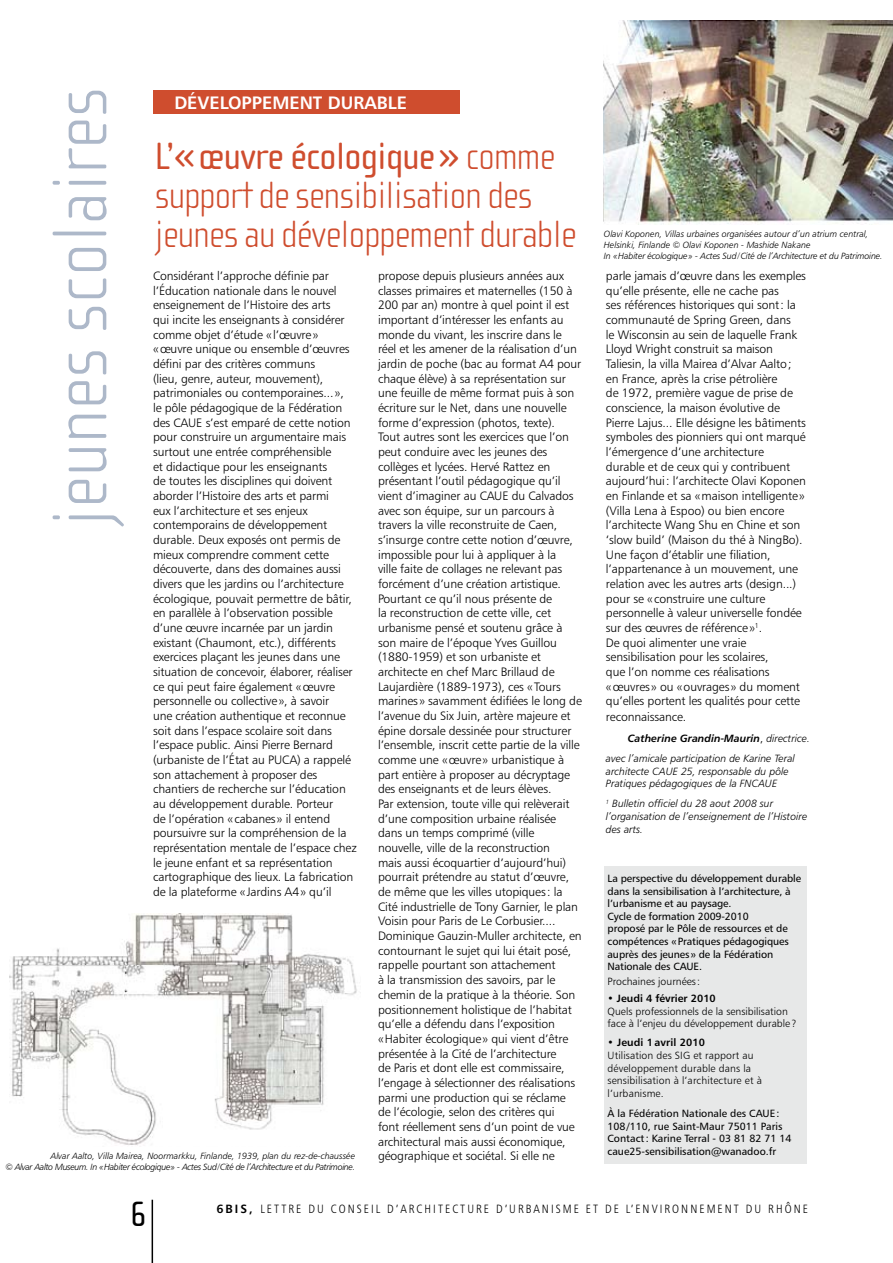
<style>
.page{position:relative;width:893px;height:1263px;background:#fff}
.page>*{position:absolute;margin:0;border:0;box-sizing:border-box;transform-origin:0 0}
.t1{font:100 79.5px "Cholla Sans";color:#adb8c9}
.t2{font:100 39px/39px "Cholla Sans";letter-spacing:-.02em;color:#cf4d2e}
.t3{font:36px "Cholla Sans";color:#000}
.t4{font:18px "Humanist 777 BT Bold B";color:#fff}
.t5{font:12.15px/14.7px "Humanist 777 BT Light B";letter-spacing:-.01em;color:#000}
.t6{font:12px "Humanist 777 BT Light Condensed B";letter-spacing:.17em;color:#000}
.t7{font:10.5px/12.6px "Humanist 777 BT Roman B";letter-spacing:-.01em;color:#000}
.t8{font:10.5px/12.6px "Humanist 777 BT Light B";letter-spacing:.01em;color:#000}
.t9{font:10.5px/12.6px "Humanist 777 BT Light Italic B";color:#000}
.t10{font:10.5px "Humanist 777 BT Bold Italic B";color:#000}
.t11{font:10.5px "Humanist 777 BT Bold B";color:#000}
.t12{font:9px/10.8px "Humanist 777 BT Light Italic B";color:#000}
.t13{font:9px/10.8px "Humanist 777 BT Light Italic B";letter-spacing:-.04em;color:#000;text-align:right}
.s1{font-weight:400}
.s2{font-family:"Humanist 777 BT Light B";font-size:11.25px}
.s3{font-family:"Humanist 777 BT Light Italic B"}
.s4{font-family:"Humanist 777 BT Bold B"}
</style>
<div class="page">
<hr style="left:152px;top:1200px;width:1px;height:63px;background:#000">
<div style="left:605px;top:866px;width:202px;height:298px;background:#e7e8e8"></div>
<div style="left:153px;top:90px;width:307px;height:24px;background:#cf4d2e"></div>
<img style="left:9px;top:914px;width:348px;height:231px">
<img style="left:603px;top:20px;width:290px;height:204px">
<h1 class="t1" style="left:36px;top:527px;width:441px;rotate:-90deg">jeunes scolaires</h1>
<h3 class="t4" style="left:174px;top:92px;width:234px">DÉVELOPPEMENT DURABLE</h3>
<h2 class="t2" style="left:155px;top:137px;width:423px"><span class="s1">L’« œuvre écologique »</span> comme support de sensibilisation des jeunes au développement durable</h2>
<p class="t5" style="left:153px;top:268px;width:205px">Considérant l’approche définie par l’Éducation nationale dans le nouvel enseignement de l’Histoire des arts<br>qui incite les enseignants à considérer comme objet d’étude «l’œuvre» «œuvre unique ou ensemble d’œuvres défini par des critères communs<br>(lieu, genre, auteur, mouvement), patrimoniales ou contemporaines...»,<br>le pôle pédagogique de la Fédération des CAUE s’est emparé de cette notion pour construire un argumentaire mais surtout une entrée compréhensible<br>et didactique pour les enseignants<br>de toutes les disciplines qui doivent aborder l’Histoire des arts et parmi<br>eux l’architecture et ses enjeux contemporains de développement durable. Deux exposés ont permis de mieux comprendre comment cette découverte, dans des domaines aussi divers que les jardins ou l’architecture écologique, pouvait permettre de bâtir, en parallèle à l’observation possible d’une œuvre incarnée par un jardin existant (Chaumont, etc.), différents exercices plaçant les jeunes dans une situation de concevoir, élaborer, réaliser ce qui peut faire également «œuvre personnelle ou collective», à savoir<br>une création authentique et reconnue soit dans l’espace scolaire soit dans l’espace public. Ainsi Pierre Bernard (urbaniste de l’État au PUCA) a rappelé son attachement à proposer des chantiers de recherche sur l’éducation au développement durable. Porteur<br>de l’opération «cabanes» il entend poursuivre sur la compréhension de la représentation mentale de l’espace chez le jeune enfant et sa représentation cartographique des lieux. La fabrication de la plateforme «Jardins A4» qu’il</p>
<p class="t5" style="left:378px;top:268px;width:205px">propose depuis plusieurs années aux classes primaires et maternelles (150 à 200 par an) montre à quel point il est important d’intéresser les enfants au monde du vivant, les inscrire dans le réel et les amener de la réalisation d’un jardin de poche (bac au format A4 pour chaque élève) à sa représentation sur une feuille de même format puis à son écriture sur le Net, dans une nouvelle forme d’expression (photos, texte).<br>Tout autres sont les exercices que l’on peut conduire avec les jeunes des collèges et lycées. Hervé Rattez en présentant l’outil pédagogique qu’il vient d’imaginer au CAUE du Calvados avec son équipe, sur un parcours à travers la ville reconstruite de Caen, s’insurge contre cette notion d’œuvre, impossible pour lui à appliquer à la<br>ville faite de collages ne relevant pas forcément d’une création artistique.<br>Pourtant ce qu’il nous présente de<br>la reconstruction de cette ville, cet urbanisme pensé et soutenu grâce à son maire de l’époque Yves Guillou (1880-1959) et son urbaniste et architecte en chef Marc Brillaud de Laujardière (1889-1973), ces «Tours marines» savamment édifiées le long de l’avenue du Six Juin, artère majeure et épine dorsale dessinée pour structurer l’ensemble, inscrit cette partie de la ville comme une «œuvre» urbanistique à part entière à proposer au décryptage des enseignants et de leurs élèves.<br>Par extension, toute ville qui relèverait d’une composition urbaine réalisée dans un temps comprimé (ville nouvelle, ville de la reconstruction<br>mais aussi écoquartier d’aujourd’hui) pourrait prétendre au statut d’œuvre, de même que les villes utopiques: la Cité industrielle de Tony Garnier, le plan Voisin pour Paris de Le Corbusier....<br>Dominique Gauzin-Muller architecte, en contournant le sujet qui lui était posé, rappelle pourtant son attachement<br>à la transmission des savoirs, par le chemin de la pratique à la théorie. Son positionnement holistique de l’habitat qu’elle a défendu dans l’exposition «Habiter écologique» qui vient d’être présentée à la Cité de l’architecture<br>de Paris et dont elle est commissaire, l’engage à sélectionner des réalisations parmi une production qui se réclame<br>de l’écologie, selon des critères qui<br>font réellement sens d’un point de vue architectural mais aussi économique, géographique et sociétal. Si elle ne</p>
<p class="t5" style="left:606px;top:268px;width:202px">parle jamais d’œuvre dans les exemples qu’elle présente, elle ne cache pas<br>ses références historiques qui sont: la communauté de Spring Green, dans<br>le Wisconsin au sein de laquelle Frank Lloyd Wright construit sa maison Taliesin, la villa Mairea d’Alvar Aalto; en France, après la crise pétrolière<br>de 1972, première vague de prise de conscience, la maison évolutive de Pierre Lajus... Elle désigne les bâtiments symboles des pionniers qui ont marqué l’émergence d’une architecture<br>durable et de ceux qui y contribuent aujourd’hui: l’architecte Olavi Koponen en Finlande et sa «maison intelligente» (Villa Lena à Espoo) ou bien encore l’architecte Wang Shu en Chine et son ‘slow build’ (Maison du thé à NingBo).<br>Une façon d’établir une filiation, l’appartenance à un mouvement, une relation avec les autres arts (design...) pour se «construire une culture personnelle à valeur universelle fondée sur des œuvres de référence»<sup>1</sup>.<br>De quoi alimenter une vraie sensibilisation pour les scolaires,<br>que l’on nomme ces réalisations «œuvres» ou «ouvrages» du moment qu’elles portent les qualités pour cette reconnaissance.</p>
<p class="t12" style="left:604px;top:228px;width:280px">Olavi Koponen, Villas urbaines organisées autour d’un atrium central,<br>Helsinki, Finlande © Olavi Koponen - Mashide Nakane<br>In «Habiter écologique» - Actes Sud/Cité de l’Architecture et du Patrimoine.</p>
<p class="t10" style="left:628px;top:732px;width:184px">Catherine Grandin-Maurin<span class="s2">,</span> <span class="s3">directrice.</span></p>
<p class="t9" style="left:606px;top:752px;width:190px">avec l’amicale participation de Karine Teral architecte CAUE 25, responsable du pôle<br>Pratiques pédagogiques de la FNCAUE</p>
<p class="t9" style="left:606px;top:797px;width:203px"><sup>1</sup> Bulletin officiel du 28 aout 2008 sur l’organisation de l’enseignement de l’Histoire des arts.</p>
<p class="t7" style="left:608px;top:872px;width:195px">La perspective du développement durable dans la sensibilisation à l’architecture, à l’urbanisme et au paysage.<br>Cycle de formation 2009-2010<br>proposé par le Pôle de ressources et de compétences «Pratiques pédagogiques auprès des jeunes» de la Fédération Nationale des CAUE.</p>
<p class="t8" style="left:608px;top:975px;width:94px">Prochaines journées:</p>
<p class="t11" style="left:608px;top:992px;width:110px">• Jeudi 4 février 2010</p>
<p class="t8" style="left:608px;top:1004px;width:191px">Quels professionnels de la sensibilisation face à l’enjeu du développement durable ?</p>
<p class="t11" style="left:608px;top:1036px;width:99px">• Jeudi 1avril 2010</p>
<p class="t8" style="left:608px;top:1049px;width:156px">Utilisation des SIG et rapport au développement durable dans la sensibilisation à l’architecture et à l’urbanisme.</p>
<p class="t7" style="left:608px;top:1107px;width:185px">À la Fédération Nationale des CAUE:<br>108/110, rue Saint-Maur 75011 Paris Contact: Karine Terral - 03 81 82 71 14 caue25-sensibilisation@wanadoo.fr</p>
<p class="t13" style="left:5px;top:1150px;width:351px">Alvar Aalto, Villa Mairea, Noormarkku, Finlande, 1939, plan du rez-de-chaussée<br>© Alvar Aalto Museum. In «Habiter écologique» - Actes Sud/Cité de l’Architecture et du Patrimoine.</p>
<h3 class="t3" style="left:130px;top:1194px;width:17px">6</h3>
<p class="t6" style="left:216px;top:1201px;width:593px"><span class="s4">6BIS,</span> LETTRE DU CONSEIL D’ARCHITECTURE D’URBANISME ET DE L’ENVIRONNEMENT DU RHÔNE</p>
</div>
